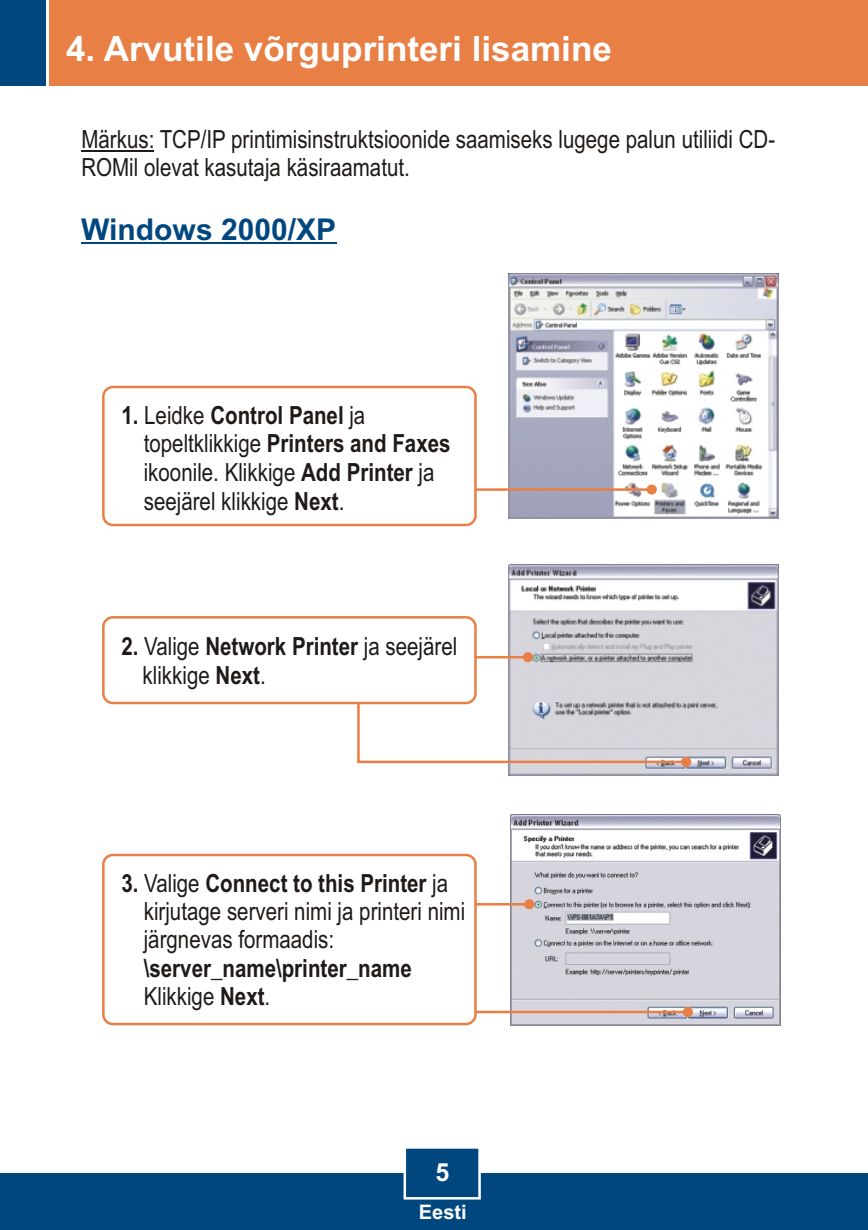
<style>
.page{position:relative;width:868px;height:1230px;background:#fff}
.page>*{position:absolute;margin:0;border:0;box-sizing:border-box;transform-origin:0 0}
.t1{font:700 35px "Arial";color:#fff}
.t2{font:700 30px "Arial";color:#004780}
.t3{font:25px/28.5px "Arial Narrow";color:#1f1a17}
.t4{font:700 25px/28.5px "Arial Narrow";color:#1f1a17}
.t5{font:700 25px "Arial";color:#fff}
.t6{font:700 20px "Arial";color:#fff}
.s1{font-weight:700}
.s2{font-weight:400}
</style>
<div class="page">
<img style="left:510px;top:814px;width:270px;height:211px">
<img style="left:508px;top:564px;width:270px;height:211px">
<img style="left:508px;top:273px;width:270px;height:245px">
<div style="left:0;top:1172px;width:867px;height:57px;background:#004780"></div>
<div style="left:49px;top:0;width:818px;height:85px;background:#e88045"></div>
<div style="left:0;top:0;width:46px;height:85px;background:#004780"></div>
<svg style="left:402px;top:1148px;width:80px;height:52px"></svg>
<hr style="left:81px;top:150px;width:73px;height:1px;background:#1f1a17">
<hr style="left:81px;top:242px;width:255px;height:2px;background:#004780">
<svg style="left:476px;top:652px;width:57px;height:10px"></svg>
<svg style="left:353px;top:676px;width:338px;height:90px"></svg>
<svg style="left:476px;top:484px;width:180px;height:10px"></svg>
<div style="left:102px;top:386px;width:374px;height:140px;background:#fff;border:3px solid #e88045;border-radius:9px"></div>
<div style="left:102px;top:616px;width:374px;height:88px;background:#fff;border:3px solid #e88045;border-radius:9px"></div>
<svg style="left:476px;top:1006px;width:216px;height:10px;background:#dcbfb4"></svg>
<svg style="left:476px;top:899px;width:58px;height:10px"></svg>
<div style="left:102px;top:853px;width:374px;height:172px;background:#fff;border:3px solid #e88045;border-radius:9px"></div>
<h1 class="t1" style="left:66px;top:35px;width:547px">4. Arvutile võrguprinteri lisamine</h1>
<p class="t3" style="left:81px;top:127px;width:695px">Märkus: TCP/IP printimisinstruktsioonide saamiseks lugege palun utiliidi CD-<br>ROMil olevat kasutaja käsiraamatut.</p>
<p class="t2" style="left:81px;top:218px;width:256px">Windows 2000/XP</p>
<p class="t3" style="left:144px;top:403px;width:308px;text-indent:-22px"><span class="s1">1.</span> Leidke <span class="s1">Control Panel</span> ja topeltklikkige <span class="s1">Printers and Faxes </span>ikoonile. Klikkige <span class="s1">Add Printer</span> ja seejärel klikkige <span class="s1">Next</span>.</p>
<p class="t3" style="left:142px;top:634px;width:316px;text-indent:-21px"><span class="s1">2.</span> Valige <span class="s1">Network Printer</span> ja seejärel klikkige <span class="s1">Next</span>.</p>
<p class="t3" style="left:144px;top:870px;width:323px;text-indent:-22px"><span class="s1">3.</span> Valige <span class="s1">Connect to this Printer</span> ja kirjutage serveri nimi ja printeri nimi järgnevas formaadis:</p>
<p class="t4" style="left:144px;top:956px;width:269px">\server_name\printer_name<br><span class="s2">Klikkige</span> Next<span class="s2">.</span></p>
<p class="t5" style="left:435px;top:1162px;width:15px">5</p>
<p class="t6" style="left:419px;top:1204px;width:49px">Eesti</p>
</div>
